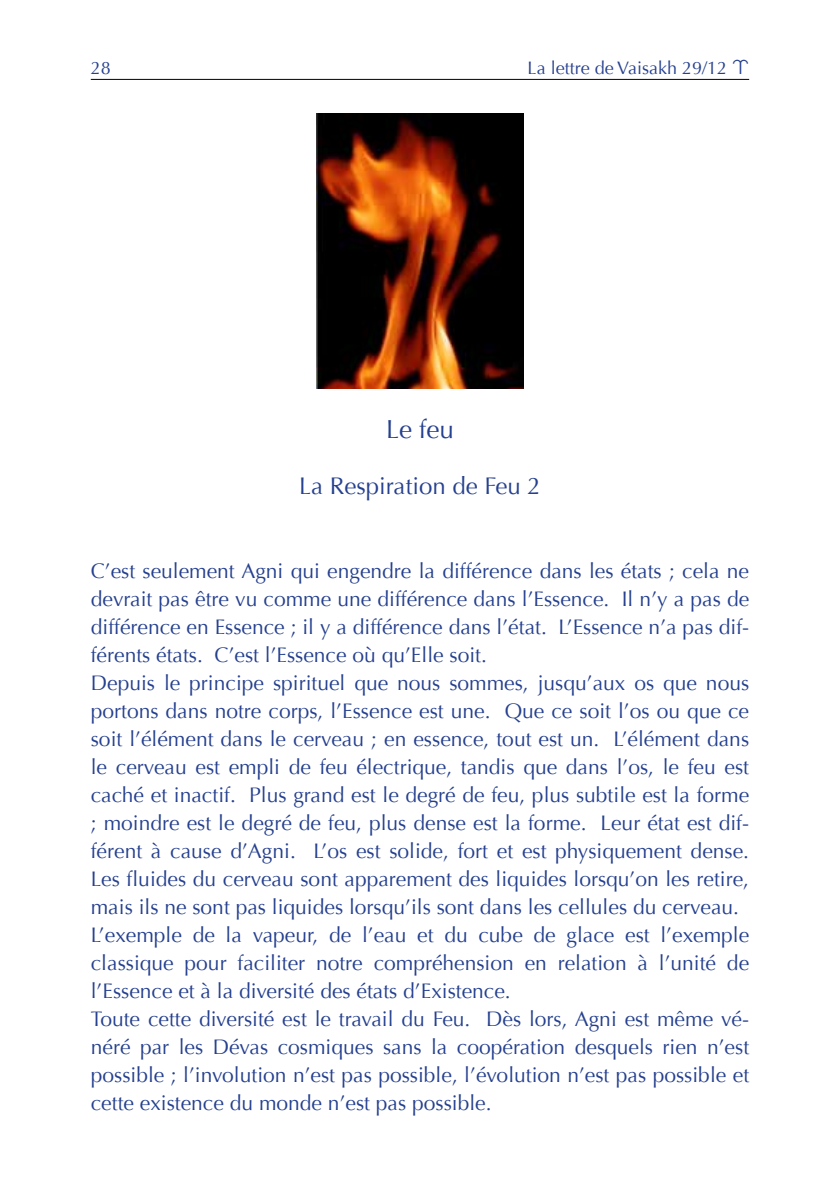
<style>
.page{position:relative;width:840px;height:1191px;background:#fff}
.page>*{position:absolute;margin:0;border:0;box-sizing:border-box;transform-origin:0 0}
.t1{font:26px "Optima";color:#25408f}
.t2{font:24px "Optima";color:#25408f}
.t3{font:21px/28px "Optima";color:#25408f}
.t4{font:18px "Optima";color:#25408f}
.s1{font-family:"Glyphs"}
</style>
<div class="page">
<hr style="left:91px;top:79px;width:657px;height:1px;background:#000">
<img style="left:316px;top:113px;width:207px;height:276px">
<p class="t4" style="left:91px;top:57px;width:22px">28</p>
<p class="t4" style="left:527px;top:57px;width:223px">La lettre de Vaisakh 29/12 <span class="s1">1</span></p>
<p class="t1" style="left:386px;top:414px;width:69px">Le feu</p>
<p class="t2" style="left:299px;top:472px;width:243px">La Respiration de Feu 2</p>
<p class="t3" style="left:91px;top:557px;width:659px">C’est seulement Agni qui engendre la différence dans les états ; cela ne devrait pas être vu comme une différence dans l’Essence. Il n’y a pas de différence en Essence ; il y a différence dans l’état. L’Essence n’a pas dif&shy;férents états. C’est l’Essence où qu’Elle soit.<br>Depuis le principe spirituel que nous sommes, jusqu’aux os que nous portons dans notre corps, l’Essence est une. Que ce soit l’os ou que ce soit l’élément dans le cerveau ; en essence, tout est un. L’élément dans le cerveau est empli de feu électrique, tandis que dans l’os, le feu est caché et inactif. Plus grand est le degré de feu, plus subtile est la forme ; moindre est le degré de feu, plus dense est la forme. Leur état est dif&shy;férent à cause d’Agni. L’os est solide, fort et est physiquement dense.<br>Les fluides du cerveau sont apparement des liquides lorsqu’on les retire, mais ils ne sont pas liquides lorsqu’ils sont dans les cellules du cerveau.<br>L’exemple de la vapeur, de l’eau et du cube de glace est l’exemple classique pour faciliter notre compréhension en relation à l’unité de l’Essence et à la diversité des états d’Existence.<br>Toute cette diversité est le travail du Feu. Dès lors, Agni est même vé&shy;néré par les Dévas cosmiques sans la coopération desquels rien n’est possible ; l’involution n’est pas possible, l’évolution n’est pas possible et cette existence du monde n’est pas possible.</p>
</div>
